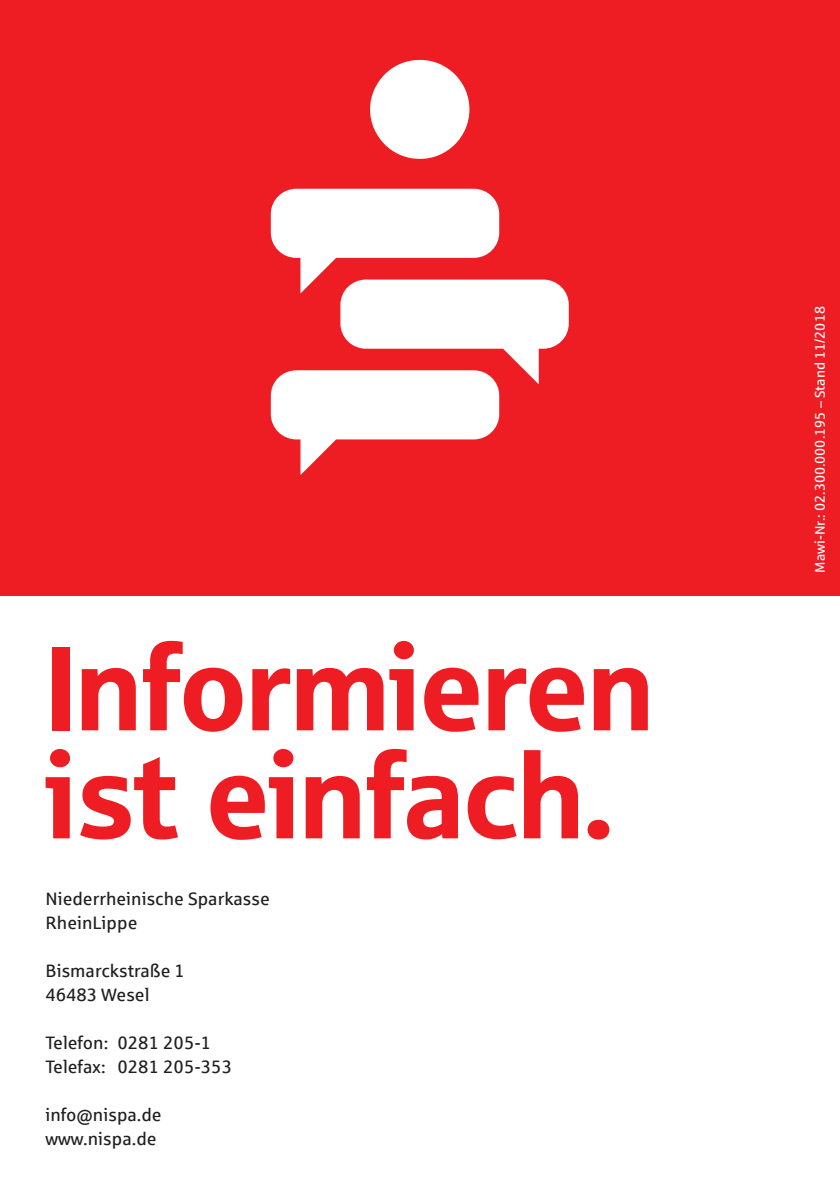
<style>
.page{position:relative;width:840px;height:1191px;background:#fff}
.page>*{position:absolute;margin:0;border:0;box-sizing:border-box;transform-origin:0 0}
.t1{font:120px "Sparkasse Head";color:#ee1d23}
.t2{font:18px "Sparkasse Rg";color:#231f20}
.t3{font:14px "Sparkasse Rg";color:#fff}
</style>
<div class="page">
<div style="left:0;top:0;width:839px;height:595px;background:#ee1d23"></div>
<svg style="left:271px;top:189px;width:297px;height:286px"></svg>
<svg style="left:370px;top:60px;width:99px;height:99px"></svg>
<p class="t1" style="left:45px;top:611px;width:609px">Informieren</p>
<p class="t1" style="left:45px;top:719px;width:569px">ist einfach.</p>
<p class="t2" style="left:45px;top:887px;width:226px">Niederrheinische Sparkasse</p>
<p class="t2" style="left:45px;top:911px;width:93px">RheinLippe</p>
<p class="t2" style="left:45px;top:959px;width:141px">Bismarckstraße 1</p>
<p class="t2" style="left:45px;top:983px;width:106px">46483 Wesel</p>
<p class="t2" style="left:45px;top:1031px;width:167px">Telefon: 0281 205-1</p>
<p class="t2" style="left:45px;top:1055px;width:188px">Telefax: 0281 205-353</p>
<p class="t2" style="left:45px;top:1103px;width:118px">info@nispa.de</p>
<p class="t2" style="left:45px;top:1127px;width:113px">www.nispa.de</p>
<p class="t3" style="left:811px;top:573px;width:268px;rotate:-90deg">Mawi-Nr.: 02.300.000.195 – Stand 11/2018</p>
</div>
